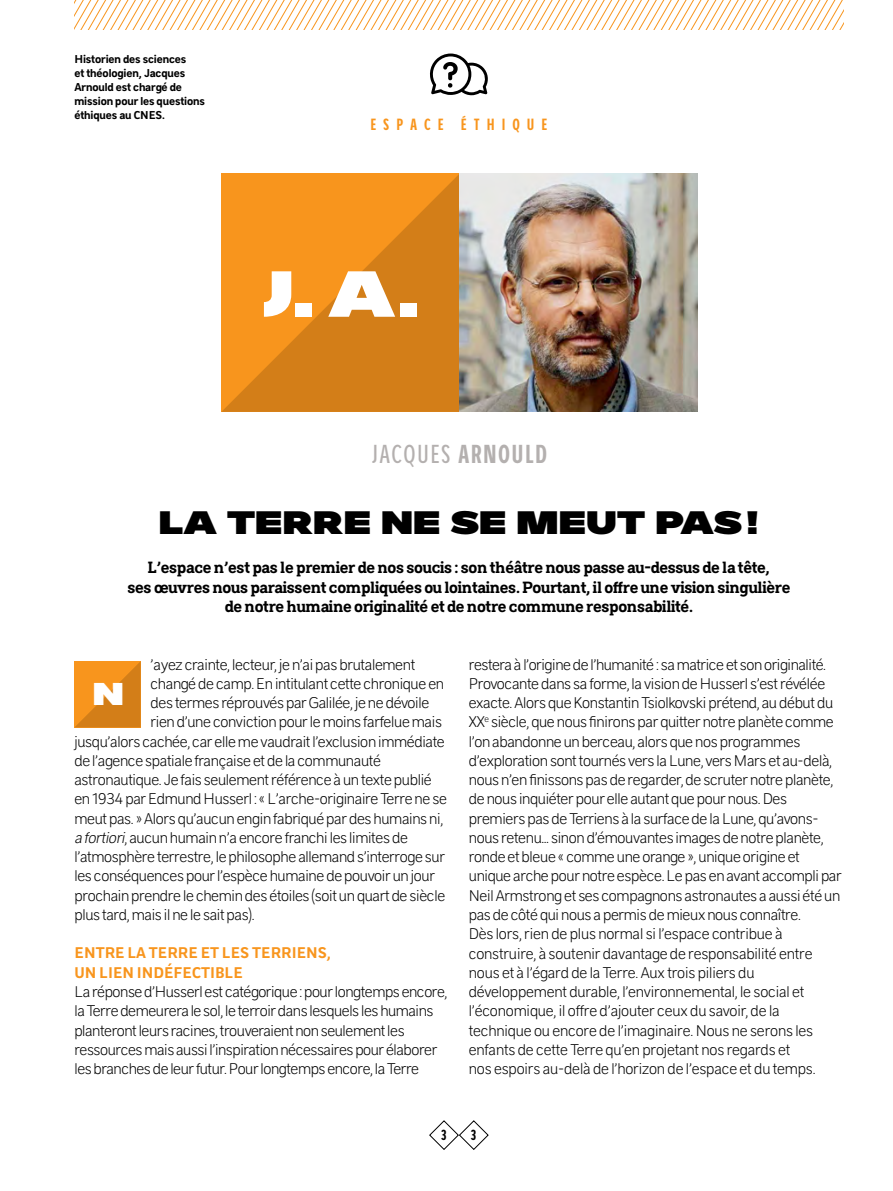
<style>
.page{position:relative;width:893px;height:1191px;background:#fff}
.page>*{position:absolute;margin:0;border:0;box-sizing:border-box;transform-origin:0 0}
.t1{font:70px "CNES Poster";color:#fff}
.t2{font:35px "CNES Poster";letter-spacing:-.01em;color:#000}
.t3{font:33.95px "CNES Poster";color:#fff}
.t4{font:28px "CNES Condensed";letter-spacing:.05em;color:#b4b0af}
.t5{font:700 17.5px/19.2px "CNES Slab";letter-spacing:-.02em;color:#000;text-align:center}
.t6{font:700 17.5px "CNES Condensed";letter-spacing:.4em;color:#f8951d}
.t7{font:300 16.62px/19.2px "CNES Sans";letter-spacing:-.015em;color:#000}
.t8{font:700 16.62px/19.2px "CNES Sans";color:#f8951d}
.t9{font:700 15.75px "CNES Condensed";color:#000}
.t10{font:700 12.25px/14px "CNES Sans";letter-spacing:-.01em;color:#000}
.s1{font-weight:700}
.s2{font-style:italic}
</style>
<div class="page">
<svg style="left:429px;top:1120px;width:60px;height:30px"></svg>
<svg style="left:430px;top:54px;width:58px;height:41px"></svg>
<svg style="left:74px;top:0;width:769px;height:30px"></svg>
<svg style="left:221px;top:174px;width:238px;height:238px;background:#e68a1a"></svg>
<img style="left:459px;top:174px;width:239px;height:238px">
<svg style="left:74px;top:661px;width:67px;height:66px;background:#e5891a"></svg>
<p class="t10" style="left:74px;top:52px;width:132px">Historien des sciences<br>et théologien, Jacques<br>Arnould est chargé de mission pour les questions éthiques au CNES.</p>
<p class="t6" style="left:370px;top:113px;width:179px">ESPACE ÉTHIQUE</p>
<h1 class="t1" style="left:263px;top:241px;width:157px">J. A.</h1>
<h3 class="t4" style="left:372px;top:436px;width:177px">JACQUES <span class="s1">ARNOULD</span></h3>
<h2 class="t2" style="left:159px;top:496px;width:602px">LA TERRE NE SE MEUT PAS!</h2>
<p class="t5" style="left:128px;top:558px;width:664px">L’espace n’est pas le premier de nos soucis : son théâtre nous passe au-dessus de la tête,<br>ses œuvres nous paraissent compliquées ou lointaines. Pourtant, il offre une vision singulière de notre humaine originalité et de notre commune responsabilité.</p>
<p class="t7" style="left:151px;top:654px;width:266px">’ayez crainte, lecteur, je n’ai pas brutalement</p>
<p class="t7" style="left:151px;top:673px;width:295px">changé de camp. En intitulant cette chronique en</p>
<p class="t7" style="left:151px;top:693px;width:280px">des termes réprouvés par Galilée, je ne dévoile</p>
<p class="t7" style="left:151px;top:712px;width:293px">rien d’une conviction pour le moins farfelue mais</p>
<p class="t7" style="left:74px;top:731px;width:372px">jusqu’alors cachée, car elle me vaudrait l’exclusion immédiate</p>
<p class="t7" style="left:74px;top:750px;width:308px">de l’agence spatiale française et de la communauté</p>
<p class="t7" style="left:74px;top:770px;width:359px">astronautique. Je fais seulement référence à un texte publié</p>
<p class="t7" style="left:74px;top:789px;width:374px">en 1934 par Edmund Husserl : « L’arche-originaire Terre ne se</p>
<p class="t7" style="left:74px;top:808px;width:370px">meut pas.» Alors qu’aucun engin fabriqué par des humains ni,</p>
<p class="t7" style="left:74px;top:827px;width:335px"><span class="s2">a fortiori</span>, aucun humain n’a encore franchi les limites de</p>
<p class="t7" style="left:74px;top:847px;width:372px">l’atmosphère terrestre, le philosophe allemand s’interroge sur</p>
<p class="t7" style="left:74px;top:866px;width:362px">les conséquences pour l’espèce humaine de pouvoir un jour</p>
<p class="t7" style="left:74px;top:885px;width:372px">prochain prendre le chemin des étoiles (soit un quart de siècle</p>
<p class="t7" style="left:74px;top:904px;width:182px">plus tard, mais il ne le sait pas).</p>
<p class="t8" style="left:75px;top:943px;width:258px">ENTRE LA TERRE ET LES TERRIENS,<br>UN LIEN INDÉFECTIBLE</p>
<p class="t7" style="left:74px;top:981px;width:375px">La réponse d’Husserl est catégorique: pour longtemps encore, la Terre demeurera le sol, le terroir dans lesquels les humains planteront leurs racines, trouveraient non seulement les ressources mais aussi l’inspiration nécessaires pour élaborer les branches de leur futur. Pour longtemps encore, la Terre</p>
<h3 class="t3" style="left:93px;top:669px;width:33px">N</h3>
<p class="t7" style="left:469px;top:654px;width:374px">restera à l’origine de l’humanité: sa matrice et son originalité.<br>Provocante dans sa forme, la vision de Husserl s’est révélée exacte. Alors que Konstantin Tsiolkovski prétend, au début du XX<sup>e</sup> siècle, que nous finirons par quitter notre planète comme l’on abandonne un berceau, alors que nos programmes d’exploration sont tournés vers la Lune, vers Mars et au-delà, nous n’en finissons pas de regarder, de scruter notre planète, de nous inquiéter pour elle autant que pour nous. Des premiers pas de Terriens à la surface de la Lune, qu’avons&shy;nous retenu… sinon d’émouvantes images de notre planète, ronde et bleue « comme une orange », unique origine et unique arche pour notre espèce. Le pas en avant accompli par Neil Armstrong et ses compagnons astronautes a aussi été un pas de côté qui nous a permis de mieux nous connaître.<br>Dès lors, rien de plus normal si l’espace contribue à construire, à soutenir davantage de responsabilité entre nous et à l’égard de la Terre. Aux trois piliers du développement durable, l’environnemental, le social et l’économique, il offre d’ajouter ceux du savoir, de la technique ou encore de l’imaginaire. Nous ne serons les enfants de cette Terre qu’en projetant nos regards et<br>nos espoirs au-delà de l’horizon de l’espace et du temps.</p>
<p class="t9" style="left:441px;top:1124px;width:7px">3</p>
<p class="t9" style="left:471px;top:1124px;width:7px">3</p>
</div>
